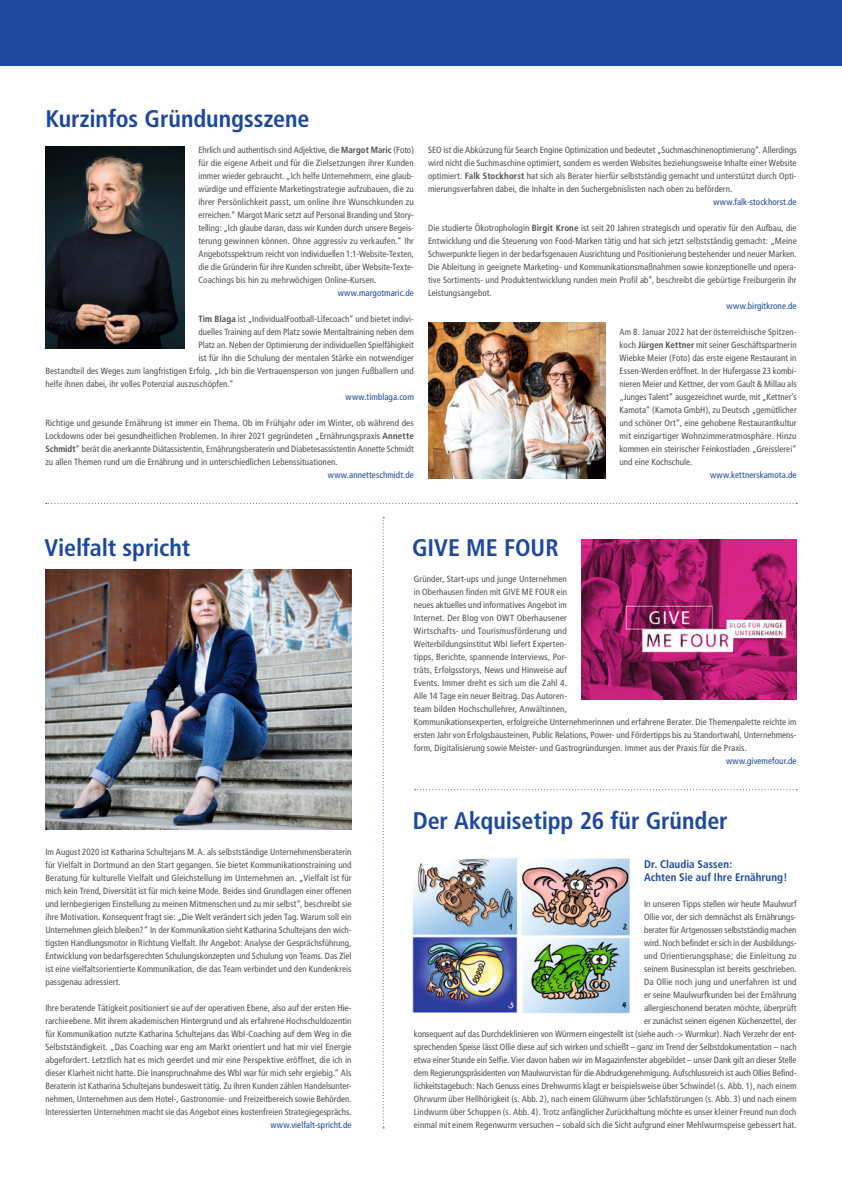
<style>
.page{position:relative;width:842px;height:1191px;background:#fff}
.page>*{position:absolute;margin:0;border:0;box-sizing:border-box;transform-origin:0 0}
.t1{font:700 condensed 24px "Frutiger";color:#1c489e}
.t2{font:700 condensed 11px/13px "Frutiger";letter-spacing:.005em;color:#1c489e}
.t3{font:condensed 9px/13px "Frutiger";letter-spacing:.005em;color:#4e4e4d;text-align:justify}
.t4{font:condensed 9px "Frutiger";letter-spacing:.01em;color:#1c489e}
.s1{font-weight:700}
</style>
<div class="page">
<svg style="left:383px;top:517px;width:1px;height:611px"></svg>
<svg style="left:414px;top:789px;width:383px;height:1px"></svg>
<svg style="left:46px;top:503px;width:751px;height:1px"></svg>
<div style="left:0;top:0;width:842px;height:65px;background:#1c489e"></div>
<img style="left:412px;top:858px;width:218px;height:156px">
<img style="left:581px;top:539px;width:216px;height:160px">
<img style="left:45px;top:569px;width:306px;height:260px">
<img style="left:45px;top:147px;width:139px;height:201px">
<img style="left:428px;top:322px;width:177px;height:156px">
<h1 class="t1" style="left:45px;top:104px;width:266px">Kurzinfos Gründungsszene</h1>
<p class="t3" style="left:198px;top:143px;width:217px">Ehrlich und authentisch sind Adjektive, die <span class="s1">Margot Maric</span> (Foto) für die eigene Arbeit und für die Zielsetzungen ihrer Kunden immer wieder gebraucht. „Ich helfe Unternehmern, eine glaub&shy;würdige und effiziente Marketingstrategie aufzubauen, die zu ihrer Persönlichkeit passt, um online ihre Wunschkunden zu erreichen.“ Margot Maric setzt auf Personal Branding und Story&shy;telling: „Ich glaube daran, dass wir Kunden durch unsere Begeis&shy;terung gewinnen können. Ohne aggressiv zu verkaufen.“ Ihr Angebotsspektrum reicht von individuellen 1:1-Website-Texten, die die Gründerin für ihre Kunden schreibt, über Website-Texte-Coachings bis hin zu mehrwöchigen Online-Kursen.</p>
<p class="t4" style="left:338px;top:288px;width:78px">www.margotmaric.de</p>
<p class="t3" style="left:198px;top:312px;width:217px"><span class="s1">Tim Blaga</span> ist „IndividualFootball-Lifecoach“ und bietet indivi-</p>
<p class="t3" style="left:198px;top:325px;width:217px">duelles Training auf dem Platz sowie Mentaltraining neben dem</p>
<p class="t3" style="left:198px;top:338px;width:217px">Platz an. Neben der Optimierung der individuellen Spielfähigkeit</p>
<p class="t3" style="left:198px;top:351px;width:217px">ist für ihn die Schulung der mentalen Stärke ein notwendiger</p>
<p class="t3" style="left:45px;top:364px;width:370px">Bestandteil des Weges zum langfristigen Erfolg. „Ich bin die Vertrauensperson von jungen Fußballern und</p>
<p class="t3" style="left:45px;top:377px;width:190px">helfe ihnen dabei, ihr volles Potenzial auszuschöpfen.“</p>
<p class="t4" style="left:346px;top:392px;width:70px">www.timblaga.com</p>
<p class="t3" style="left:45px;top:416px;width:370px">Richtige und gesunde Ernährung ist immer ein Thema. Ob im Frühjahr oder im Winter, ob während des Lockdowns oder bei gesundheitlichen Problemen. In ihrer 2021 gegründeten „Ernährungspraxis <span class="s1">Annette Schmidt</span>“ berät die anerkannte Diätassistentin, Ernährungsberaterin und Diabetesassistentin Annette Schmidt zu allen Themen rund um die Ernährung und in unterschiedlichen Lebenssituationen.</p>
<p class="t4" style="left:328px;top:470px;width:88px">www.annetteschmidt.de</p>
<p class="t3" style="left:428px;top:143px;width:370px">SEO ist die Abkürzung für Search Engine Optimization und bedeutet „Suchmaschinenoptimierung“. Allerdings wird nicht die Suchmaschine optimiert, sondern es werden Websites beziehungsweise Inhalte einer Website optimiert. <span class="s1">Falk Stockhorst</span> hat sich als Berater hierfür selbstständig gemacht und unterstützt durch Opti&shy;mierungsverfahren dabei, die Inhalte in den Suchergebnislisten nach oben zu befördern.</p>
<p class="t4" style="left:713px;top:197px;width:85px">www.falk-stockhorst.de</p>
<p class="t3" style="left:428px;top:221px;width:370px">Die studierte Ökotrophologin <span class="s1">Birgit Krone</span> ist seit 20 Jahren strategisch und operativ für den Aufbau, die Entwicklung und die Steuerung von Food-Marken tätig und hat sich jetzt selbstständig gemacht: „Meine Schwerpunkte liegen in der bedarfsgenauen Ausrichtung und Positionierung bestehender und neuer Marken.<br>Die Ableitung in geeignete Marketing- und Kommunikationsmaßnahmen sowie konzeptionelle und opera&shy;tive Sortiments- und Produktentwicklung runden mein Profil ab“, beschreibt die gebürtige Freiburgerin ihr Leistungsangebot.</p>
<p class="t4" style="left:727px;top:301px;width:71px">www.birgitkrone.de</p>
<p class="t3" style="left:619px;top:325px;width:179px">Am 8. Januar 2022 hat der österreichische Spitzen&shy;koch <span class="s1">Jürgen Kettner</span> mit seiner Geschäftspartnerin Wiebke Meier (Foto) das erste eigene Restaurant in Essen-Werden eröffnet. In der Hufergasse 23 kombi&shy;nieren Meier und Kettner, der vom Gault &amp; Millau als „Junges Talent“ ausgezeichnet wurde, mit „Kettner’s Kamota“ (Kamota GmbH), zu Deutsch „gemütlicher und schöner Ort“, eine gehobene Restaurantkultur mit einzigartiger Wohnzimmeratmosphäre. Hinzu kommen ein steirischer Feinkostladen „Greisslerei“ und eine Kochschule.</p>
<p class="t4" style="left:710px;top:470px;width:88px">www.kettnerskamota.de</p>
<h1 class="t1" style="left:44px;top:533px;width:147px">Vielfalt spricht</h1>
<h1 class="t1" style="left:412px;top:533px;width:148px">GIVE ME FOUR</h1>
<p class="t3" style="left:414px;top:572px;width:384px;text-align:left">Gründer, Start-ups und junge Unternehmen<br>in Oberhausen finden mit GIVE ME FOUR ein<br>neues aktuelles und informatives Angebot im<br>Internet. Der Blog von OWT Oberhausener<br>Wirtschafts- und Tourismusförderung und<br>Weiterbildungsinstitut WbI liefert Experten-<br>tipps, Berichte, spannende Interviews, Por-<br>träts, Erfolgsstorys, News und Hinweise auf<br>Events. Immer dreht es sich um die Zahl 4.<br>Alle 14 Tage ein neuer Beitrag. Das Autoren-<br>team bilden Hochschullehrer, Anwältinnen,<br>Kommunikationsexperten, erfolgreiche Unternehmerinnen und erfahrene Berater. Die Themenpalette reichte im ersten Jahr von Erfolgsbausteinen, Public Relations, Power- und Fördertipps bis zu Standortwahl, Unternehmens&shy;form, Digitalisierung sowie Meister- und Gastrogründungen. Immer aus der Praxis für die Praxis.</p>
<p class="t4" style="left:726px;top:756px;width:72px">www.givemefour.de</p>
<p class="t3" style="left:45px;top:845px;width:308px">Im August 2020 ist Katharina Schultejans M.A. als selbstständige Unternehmensberaterin für Vielfalt in Dortmund an den Start gegangen. Sie bietet Kommunikationstraining und Beratung für kulturelle Vielfalt und Gleichstellung im Unternehmen an. „Vielfalt ist für mich kein Trend, Diversität ist für mich keine Mode. Beides sind Grundlagen einer offenen und lernbegierigen Einstellung zu meinen Mitmenschen und zu mir selbst“, beschreibt sie ihre Motivation. Konsequent fragt sie: „Die Welt verändert sich jeden Tag. Warum soll ein Unternehmen gleich bleiben?“ In der Kommunikation sieht Katharina Schultejans den wich&shy;tigsten Handlungsmotor in Richtung Vielfalt. Ihr Angebot: Analyse der Gesprächsführung, Entwicklung von bedarfsgerechten Schulungskonzepten und Schulung von Teams. Das Ziel ist eine vielfaltsorientierte Kommunikation, die das Team verbindet und den Kundenkreis passgenau adressiert.</p>
<p class="t3" style="left:45px;top:1001px;width:308px">Ihre beratende Tätigkeit positioniert sie auf der operativen Ebene, also auf der ersten Hie&shy;rarchieebene. Mit ihrem akademischen Hintergrund und als erfahrene Hochschuldozentin für Kommunikation nutzte Katharina Schultejans das WbI-Coaching auf dem Weg in die Selbstständigkeit. „Das Coaching war eng am Markt orientiert und hat mir viel Energie abgefordert. Letztlich hat es mich geerdet und mir eine Perspektive eröffnet, die ich in dieser Klarheit nicht hatte. Die Inanspruchnahme des WbI war für mich sehr ergiebig.“ Als Beraterin ist Katharina Schultejans bundesweit tätig. Zu ihren Kunden zählen Handelsunter&shy;nehmen, Unternehmen aus dem Hotel-, Gastronomie- und Freizeitbereich sowie Behörden.<br>Interessierten Unternehmen macht sie das Angebot eines kostenfreien Strategiegesprächs.</p>
<p class="t4" style="left:270px;top:1120px;width:83px">www.vielfalt-spricht.de</p>
<h1 class="t1" style="left:413px;top:806px;width:317px">Der Akquisetipp 26 für Gründer</h1>
<p class="t2" style="left:644px;top:858px;width:145px">Dr. Claudia Sassen:<br>Achten Sie auf Ihre Ernährung!</p>
<p class="t3" style="left:414px;top:897px;width:384px;text-align:right">In unseren Tipps stellen wir heute Maulwurf<br>Ollie vor, der sich demnächst als Ernährungs-<br>berater für Artgenossen selbstständig machen<br>wird. Noch befindet er sich in der Ausbildungs-<br>und Orientierungsphase; die Einleitung zu<br>seinem Businessplan ist bereits geschrieben.<br>Da Ollie noch jung und unerfahren ist und<br>er seine Maulwurfkunden bei der Ernährung<br>allergieschonend beraten möchte, überprüft<br>er zunächst seinen eigenen Küchenzettel, der<br>konsequent auf das Durchdeklinieren von Würmern eingestellt ist (siehe auch -&gt; Wurmkur). Nach Verzehr der ent&shy;sprechenden Speise lässt Ollie diese auf sich wirken und schießt – ganz im Trend der Selbstdokumentation – nach etwa einer Stunde ein Selfie. Vier davon haben wir im Magazinfenster abgebildet – unser Dank gilt an dieser Stelle dem Regierungspräsidenten von Maulwurvistan für die Abdruckgenehmigung. Aufschlussreich ist auch Ollies Befind&shy;lichkeitstagebuch: Nach Genuss eines Drehwurms klagt er beispielsweise über Schwindel (s. Abb. 1), nach einem Ohrwurm über Hellhörigkeit (s. Abb. 2), nach einem Glühwurm über Schlafstörungen (s. Abb. 3) und nach einem Lindwurm über Schuppen (s. Abb. 4). Trotz anfänglicher Zurückhaltung möchte es unser kleiner Freund nun doch einmal mit einem Regenwurm versuchen – sobald sich die Sicht aufgrund einer Mehlwurmspeise gebessert hat.</p>
</div>
